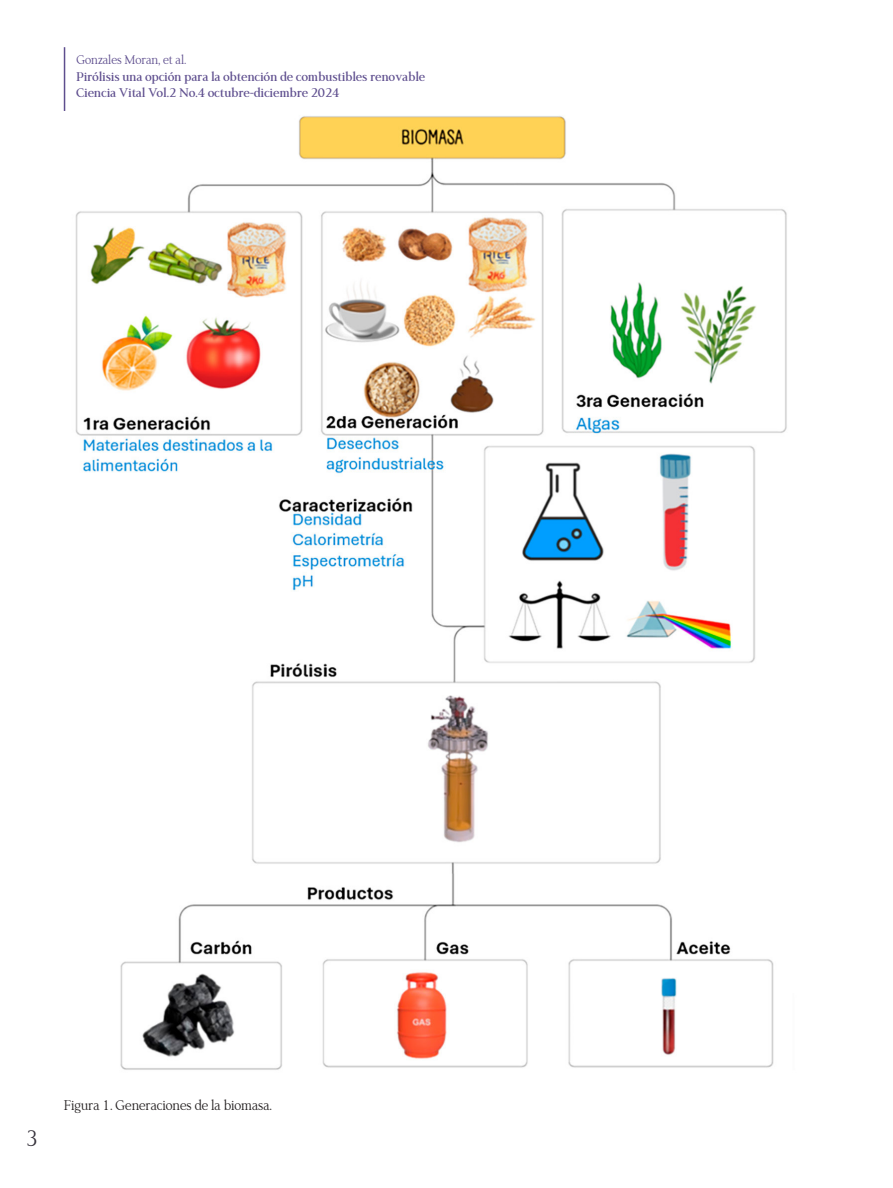
<style>
.page{position:relative;width:893px;height:1188px;background:#fff}
.page>*{position:absolute;margin:0;border:0;box-sizing:border-box;transform-origin:0 0}
.Estilo_de_párrafo_1{font:24px "LT Remark";color:#36323b}
.subtitulo{font:15px "LT Remark";color:#231f20}
.texto{font:700 13.5px "LT Remark";color:#5e4e8e}
.texto-2{font:13.5px "LT Remark";color:#5e4e8e}
</style>
<div class="page">
<img style="left:75px;top:116px;width:712px;height:954px">
<hr style="left:64px;top:47px;width:1px;height:64px;background:#5e4e8e">
<p class="texto-2" style="left:77px;top:52px;width:111px">Gonzales Moran, et al.</p>
<p class="texto" style="left:77px;top:68px;width:350px">Pirólisis una opción para la obtención de combustibles renovable</p>
<p class="texto" style="left:77px;top:85px;width:265px">Ciencia Vital Vol.2 No.4 octubre-diciembre 2024</p>
<p class="Estilo_de_párrafo_1" style="left:26px;top:1124px;width:13px">3</p>
<p class="subtitulo" style="left:64px;top:1097px;width:210px">Figura 1. Generaciones de la biomasa.</p>
</div>
